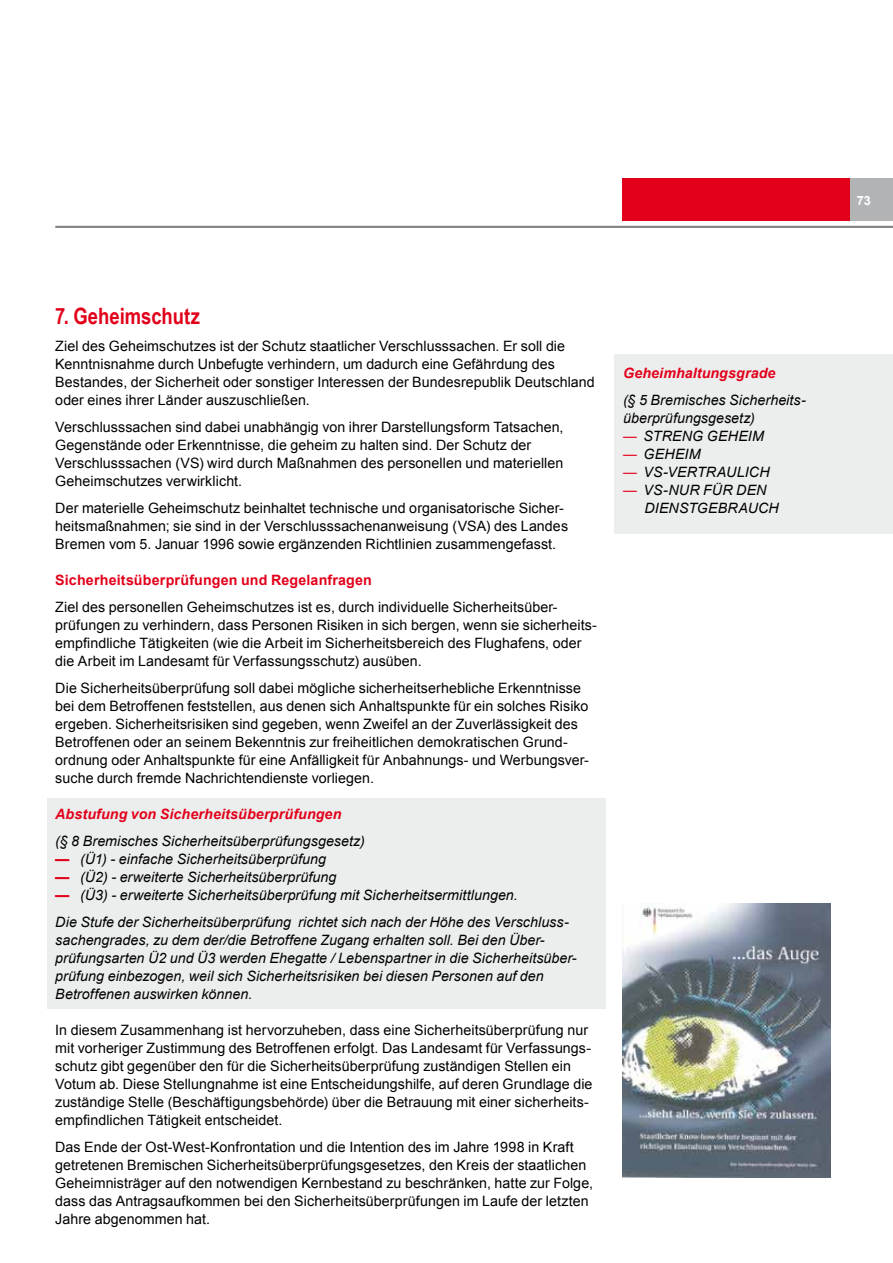
<style>
.page{position:relative;width:893px;height:1263px;background:#fff}
.page>*{position:absolute;margin:0;border:0;box-sizing:border-box;transform-origin:0 0}
.t1{font:700 22.5px "Arial Narrow";color:#e2001a}
.t2{font:14.25px/18px "Arial";letter-spacing:.005em;color:#000}
.t3{font:italic 14.25px/18px "Arial";letter-spacing:.005em;color:#000}
.t4{font:italic 700 14.25px "Arial";letter-spacing:.01em;color:#e2001a}
.t5{font:700 14.25px "Arial";letter-spacing:.01em;color:#e2001a}
.t6{font:700 12.75px "Arial";color:#fff}
.s1{font-weight:700;font-style:normal;color:#e2001a}
.s2{color:#e2001a}
</style>
<div class="page">
<div style="left:623px;top:179px;width:270px;height:42px;background:#e2001a"></div>
<div style="left:47px;top:798px;width:558px;height:210px;background:#eceded"></div>
<div style="left:615px;top:354px;width:278px;height:179px;background:#eceded"></div>
<img style="left:623px;top:903px;width:207px;height:275px">
<div style="left:850px;top:179px;width:43px;height:42px;background:#b1b3b4"></div>
<hr style="left:55px;top:226px;width:838px;height:2px;background:#87888a">
<h1 class="t1" style="left:55px;top:303px;width:146px">7. Geheimschutz</h1>
<p class="t2" style="left:55px;top:337px;width:541px">Ziel des Geheimschutzes ist der Schutz staatlicher Verschlusssachen. Er soll die Kenntnisnahme durch Unbefugte verhindern, um dadurch eine Gefährdung des Bestandes, der Sicherheit oder sonstiger Interessen der Bundesrepublik Deutschland oder eines ihrer Länder auszuschließen.</p>
<p class="t2" style="left:55px;top:418px;width:510px">Verschlusssachen sind dabei unabhängig von ihrer Darstellungsform Tatsachen, Gegenstände oder Erkenntnisse, die geheim zu halten sind. Der Schutz der Verschlusssachen (VS) wird durch Maßnahmen des personellen und materiellen Geheimschutzes verwirklicht.</p>
<p class="t2" style="left:55px;top:499px;width:514px">Der materielle Geheimschutz beinhaltet technische und organisatorische Sicher&shy;heitsmaßnahmen; sie sind in der Verschlusssachenanweisung (VSA) des Landes<br>Bremen vom 5. Januar 1996 sowie ergänzenden Richtlinien zusammengefasst.</p>
<p class="t5" style="left:55px;top:572px;width:318px">Sicherheitsüberprüfungen und Regelanfragen</p>
<p class="t2" style="left:55px;top:598px;width:543px">Ziel des personellen Geheimschutzes ist es, durch individuelle Sicherheitsüber&shy;prüfungen zu verhindern, dass Personen Risiken in sich bergen, wenn sie sicherheits&shy;empfindliche Tätigkeiten (wie die Arbeit im Sicherheitsbereich des Flughafens, oder die Arbeit im Landesamt für Verfassungsschutz) ausüben.</p>
<p class="t2" style="left:55px;top:679px;width:535px">Die Sicherheitsüberprüfung soll dabei mögliche sicherheitserhebliche Erkenntnisse bei dem Betroffenen feststellen, aus denen sich Anhaltspunkte für ein solches Risiko ergeben. Sicherheitsrisiken sind gegeben, wenn Zweifel an der Zuverlässigkeit des Betroffenen oder an seinem Bekenntnis zur freiheitlichen demokratischen Grund&shy;ordnung oder Anhaltspunkte für eine Anfälligkeit für Anbahnungs- und Werbungsver&shy;suche durch fremde Nachrichtendienste vorliegen.</p>
<p class="t4" style="left:55px;top:806px;width:288px">Abstufung von Sicherheitsüberprüfungen</p>
<p class="t3" style="left:55px;top:832px;width:311px">(§ 8 Bremisches Sicherheitsüberprüfungsgesetz)</p>
<p class="t3" style="left:55px;top:850px;width:272px"><span class="s1">—</span> (Ü1) - einfache Sicherheitsüberprüfung</p>
<p class="t3" style="left:55px;top:868px;width:283px"><span class="s1">—</span> (Ü2) - erweiterte Sicherheitsüberprüfung</p>
<p class="t3" style="left:55px;top:881px;width:515px;line-height:27px"><span class="s1">—</span> (Ü3) - erweiterte Sicherheitsüberprüfung mit Sicherheitsermittlungen.<br>Die Stufe der Sicherheitsüberprüfung richtet sich nach der Höhe des Verschluss-</p>
<p class="t3" style="left:55px;top:931px;width:523px">sachengrades, zu dem der/die Betroffene Zugang erhalten soll. Bei den Über&shy;prüfungsarten Ü2 und Ü3 werden Ehegatte / Lebenspartner in die Sicherheitsüber&shy;prüfung einbezogen, weil sich Sicherheitsrisiken bei diesen Personen auf den Betroffenen auswirken können.</p>
<p class="t2" style="left:55px;top:1021px;width:539px">In diesem Zusammenhang ist hervorzuheben, dass eine Sicherheitsüberprüfung nur mit vorheriger Zustimmung des Betroffenen erfolgt. Das Landesamt für Verfassungs&shy;schutz gibt gegenüber den für die Sicherheitsüberprüfung zuständigen Stellen ein Votum ab. Diese Stellungnahme ist eine Entscheidungshilfe, auf deren Grundlage die zuständige Stelle (Beschäftigungsbehörde) über die Betrauung mit einer sicherheits&shy;empfindlichen Tätigkeit entscheidet.</p>
<p class="t2" style="left:55px;top:1138px;width:539px">Das Ende der Ost-West-Konfrontation und die Intention des im Jahre 1998 in Kraft getretenen Bremischen Sicherheitsüberprüfungsgesetzes, den Kreis der staatlichen Geheimnisträger auf den notwendigen Kernbestand zu beschränken, hatte zur Folge, dass das Antragsaufkommen bei den Sicherheitsüberprüfungen im Laufe der letzten Jahre abgenommen hat.</p>
<p class="t4" style="left:623px;top:365px;width:154px">Geheimhaltungsgrade</p>
<p class="t3" style="left:623px;top:391px;width:184px">(§ 5 Bremisches Sicherheits&shy;überprüfungsgesetz)</p>
<p class="t3" style="left:623px;top:427px;width:142px"><span class="s2">—</span> STRENG GEHEIM</p>
<p class="t3" style="left:623px;top:445px;width:79px"><span class="s2">—</span> GEHEIM</p>
<p class="t3" style="left:623px;top:463px;width:148px"><span class="s2">—</span> VS-VERTRAULICH</p>
<p class="t3" style="left:644px;top:481px;width:136px;text-indent:-21px"><span class="s2">—</span> VS-NUR FÜR DEN<br>DIENSTGEBRAUCH</p>
<p class="t6" style="left:857px;top:193px;width:16px">73</p>
</div>
